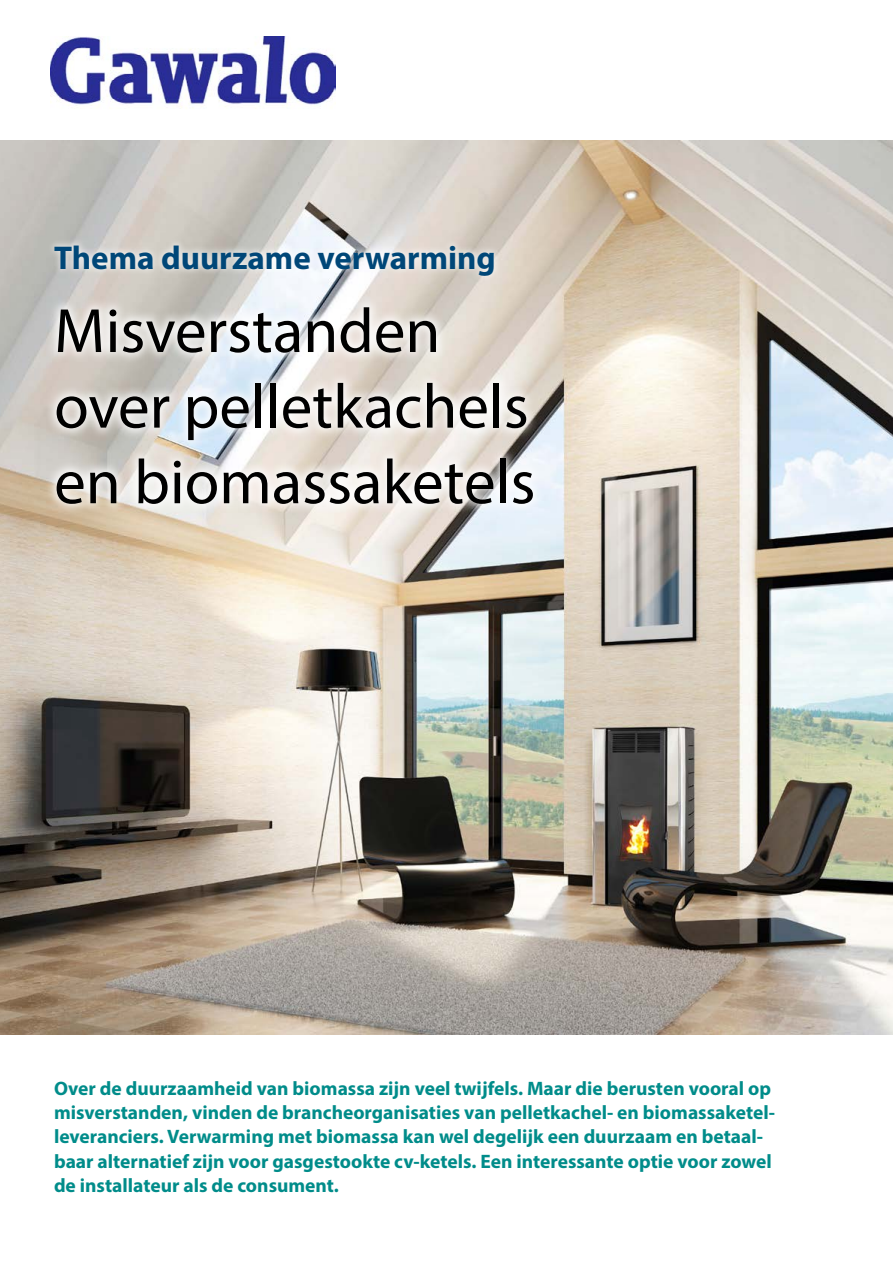
<style>
.page{position:relative;width:893px;height:1263px;background:#fff}
.page>*{position:absolute;margin:0;border:0;box-sizing:border-box;transform-origin:0 0}
.t1{font:63px/75.6px "Myriad Pro";color:#000}
.t2{font:700 33px "Myriad Pro";color:#004778}
.t3{font:700 19.5px/24px "Myriad Pro";color:#008c8a}
</style>
<div class="page">
<img style="left:0;top:141px;width:893px;height:893px">
<img style="left:51px;top:37px;width:285px;height:72px">
<div style="left:47px;top:237px;width:454px;height:46px;background:#fff;opacity:.75"></div>
<svg style="left:45px;top:295px;width:500px;height:221px"></svg>
<h2 class="t2" style="left:54px;top:237px;width:443px">Thema duurzame verwarming</h2>
<h1 class="t1" style="left:54px;top:292px;width:483px">Misverstanden over pelletkachels en biomassaketels</h1>
<p class="t3" style="left:54px;top:1076px;width:723px">Over de duurzaamheid van biomassa zijn veel twijfels. Maar die berusten vooral op misverstanden, vinden de brancheorganisaties van pelletkachel- en biomassaketel&shy;leveranciers. Verwarming met biomassa kan wel degelijk een duurzaam en betaal&shy;baar alternatief zijn voor gasgestookte cv-ketels. Een interessante optie voor zowel de installateur als de consument.</p>
</div>
